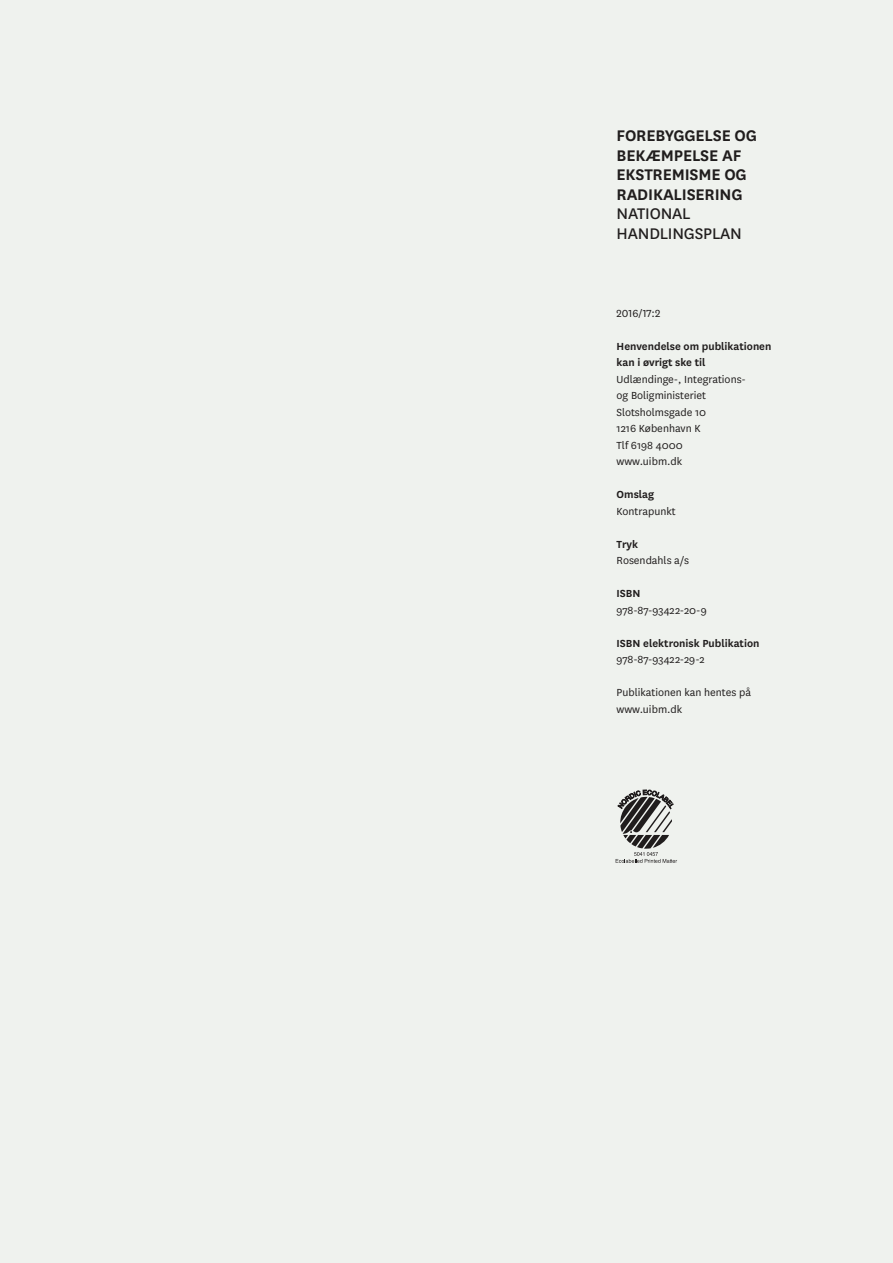
<style>
.page{position:relative;width:893px;height:1263px;background:#eff2ee}
.page>*{position:absolute;margin:0;border:0;box-sizing:border-box;transform-origin:0 0}
.t1{font:600 18px/19.5px "National";letter-spacing:-.01em;color:#231f20}
.t2{font:18px/19.5px "National";letter-spacing:-.01em;color:#231f20}
.t3{font:12px/16.5px "National";color:#231f20}
.t4{font:600 12px/16.5px "National";color:#231f20}
</style>
<div class="page">
<svg style="left:616px;top:790px;width:61px;height:73px"></svg>
<h1 class="t1" style="left:617px;top:125px;width:142px">FOREBYGGELSE OG<br>BEKÆMPELSE AF<br>EKSTREMISME OG<br>RADIKALISERING</h1>
<h1 class="t2" style="left:617px;top:203px;width:127px">NATIONAL<br>HANDLINGSPLAN</h1>
<p class="t3" style="left:617px;top:304px;width:45px">2016/17:2</p>
<p class="t4" style="left:617px;top:337px;width:156px">Henvendelse om publikationen kan i øvrigt ske til</p>
<p class="t3" style="left:617px;top:370px;width:131px">Udlændinge-, Integrations&shy;og Boligministeriet<br>Slotsholmsgade 10<br>1216 København K<br>Tlf 6198 4000 www.uibm.dk</p>
<p class="t4" style="left:617px;top:485px;width:39px">Omslag</p>
<p class="t3" style="left:617px;top:502px;width:61px">Kontrapunkt</p>
<p class="t4" style="left:617px;top:535px;width:23px">Tryk</p>
<p class="t3" style="left:617px;top:552px;width:74px">Rosendahls a/s</p>
<p class="t4" style="left:617px;top:584px;width:26px">ISBN</p>
<p class="t3" style="left:617px;top:601px;width:92px">978-87-93422-20-9</p>
<p class="t4" style="left:617px;top:634px;width:144px">ISBN elektronisk Publikation</p>
<p class="t3" style="left:617px;top:651px;width:90px">978-87-93422-29-2</p>
<p class="t3" style="left:617px;top:684px;width:136px">Publikationen kan hentes på www.uibm.dk</p>
</div>
